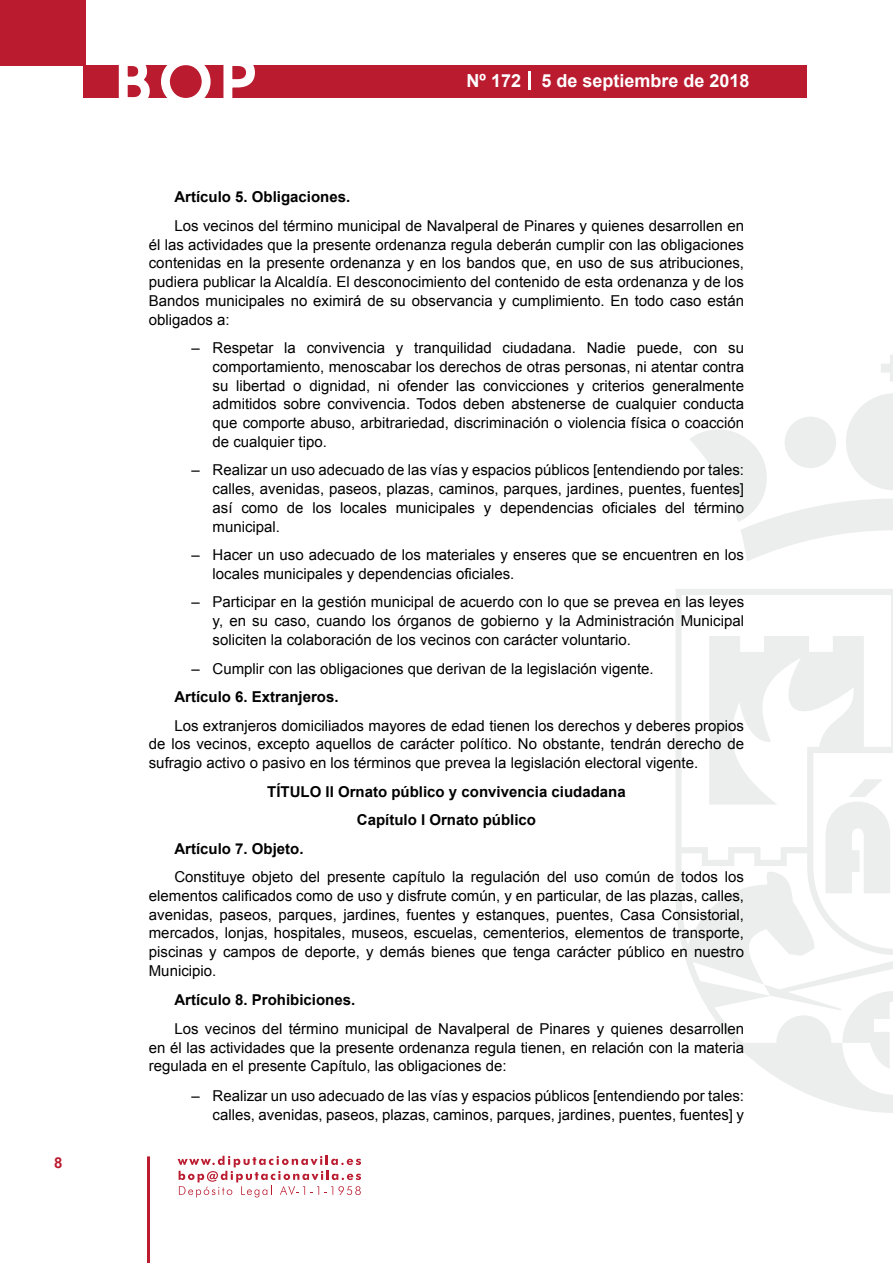
<style>
.page{position:relative;width:893px;height:1263px;background:#fff}
.page>*{position:absolute;margin:0;border:0;box-sizing:border-box;transform-origin:0 0}
.t1{font:500 61.5px "Avant Garde";color:#fff}
.t2{font:700 18px "Arial";color:#fff}
.t3{font:15px/18.8px "Arial";color:#000;text-align:justify}
.t4{font:700 15px "Arial";color:#000}
.t5{font:700 15px "Arial";color:#ba1b2f}
</style>
<div class="page">
<svg style="left:178px;top:1156px;width:183px;height:41px"></svg>
<hr style="left:147px;top:1156px;width:3px;height:107px;background:#ba1b2f">
<div style="left:0;top:0;width:85px;height:66px;background:#ba1b2f"></div>
<div style="left:84px;top:65px;width:723px;height:33px;background:#ba1b2f"></div>
<svg style="left:118px;top:65px;width:32px;height:33px"></svg>
<svg style="left:161px;top:65px;width:50px;height:33px"></svg>
<svg style="left:223px;top:65px;width:32px;height:33px"></svg>
<svg style="left:529px;top:71px;width:2px;height:19px"></svg>
<svg style="left:881px;top:355px;width:12px;height:27px"></svg>
<svg style="left:690px;top:393px;width:203px;height:168px"></svg>
<svg style="left:676px;top:589px;width:217px;height:524px"></svg>
<svg style="left:764px;top:984px;width:129px;height:86px"></svg>
<svg style="left:825px;top:779px;width:66px;height:114px"></svg>
<p class="t5" style="left:54px;top:1153px;width:10px">8</p>
<h1 class="t1" style="left:115px;top:44px;width:141px">BOP</h1>
<p class="t2" style="left:467px;top:69px;width:284px">Nº 172 5 de septiembre de 2018</p>
<p class="t4" style="left:174px;top:187px;width:177px">Artículo 5. Obligaciones.</p>
<p class="t3" style="left:149px;top:216px;width:597px;text-indent:26px">Los vecinos del término municipal de Navalperal de Pinares y quienes desarrollen en él las actividades que la presente ordenanza regula deberán cumplir con las obligaciones contenidas en la presente ordenanza y en los bandos que, en uso de sus atribuciones, pudiera publicar la Alcaldía. El desconocimiento del contenido de esta ordenanza y de los Bandos municipales no eximirá de su observancia y cumplimiento. En todo caso están obligados a:</p>
<p class="t3" style="left:213px;top:339px;width:533px;text-indent:-21px">– Respetar la convivencia y tranquilidad ciudadana. Nadie puede, con su comportamiento, menoscabar los derechos de otras personas, ni atentar contra su libertad o dignidad, ni ofender las convicciones y criterios generalmente admitidos sobre convivencia. Todos deben abstenerse de cualquier conducta que comporte abuso, arbitrariedad, discriminación o violencia física o coacción de cualquier tipo.</p>
<p class="t3" style="left:213px;top:461px;width:533px;text-indent:-21px">– Realizar un uso adecuado de las vías y espacios públicos [entendiendo por tales: calles, avenidas, paseos, plazas, caminos, parques, jardines, puentes, fuentes] así como de los locales municipales y dependencias oficiales del término municipal.</p>
<p class="t3" style="left:213px;top:546px;width:533px;text-indent:-21px">– Hacer un uso adecuado de los materiales y enseres que se encuentren en los locales municipales y dependencias oficiales.</p>
<p class="t3" style="left:213px;top:593px;width:533px;text-indent:-21px">– Participar en la gestión municipal de acuerdo con lo que se prevea en las leyes y, en su caso, cuando los órganos de gobierno y la Administración Municipal soliciten la colaboración de los vecinos con carácter voluntario.</p>
<p class="t3" style="left:191px;top:659px;width:464px">– Cumplir con las obligaciones que derivan de la legislación vigente.</p>
<p class="t4" style="left:174px;top:687px;width:166px">Artículo 6. Extranjeros.</p>
<p class="t3" style="left:149px;top:716px;width:597px;text-indent:26px">Los extranjeros domiciliados mayores de edad tienen los derechos y deberes propios de los vecinos, excepto aquellos de carácter político. No obstante, tendrán derecho de sufragio activo o pasivo en los términos que prevea la legislación electoral vigente.</p>
<p class="t4" style="left:267px;top:781px;width:360px">TÍTULO II Ornato público y convivencia ciudadana</p>
<p class="t4" style="left:357px;top:810px;width:181px">Capítulo I Ornato público</p>
<p class="t4" style="left:174px;top:838px;width:131px">Artículo 7. Objeto.</p>
<p class="t3" style="left:149px;top:868px;width:597px;text-indent:26px">Constituye objeto del presente capítulo la regulación del uso común de todos los elementos calificados como de uso y disfrute común, y en particular, de las plazas, calles, avenidas, paseos, parques, jardines, fuentes y estanques, puentes, Casa Consistorial, mercados, lonjas, hospitales, museos, escuelas, cementerios, elementos de transporte, piscinas y campos de deporte, y demás bienes que tenga carácter público en nuestro Municipio.</p>
<p class="t4" style="left:174px;top:989px;width:182px">Artículo 8. Prohibiciones.</p>
<p class="t3" style="left:149px;top:1019px;width:597px;text-indent:26px">Los vecinos del término municipal de Navalperal de Pinares y quienes desarrollen en él las actividades que la presente ordenanza regula tienen, en relación con la materia regulada en el presente Capítulo, las obligaciones de:</p>
<p class="t3" style="left:191px;top:1086px;width:554px;text-align:right">– Realizar un uso adecuado de las vías y espacios públicos [entendiendo por tales: calles, avenidas, paseos, plazas, caminos, parques, jardines, puentes, fuentes] y</p>
</div>
